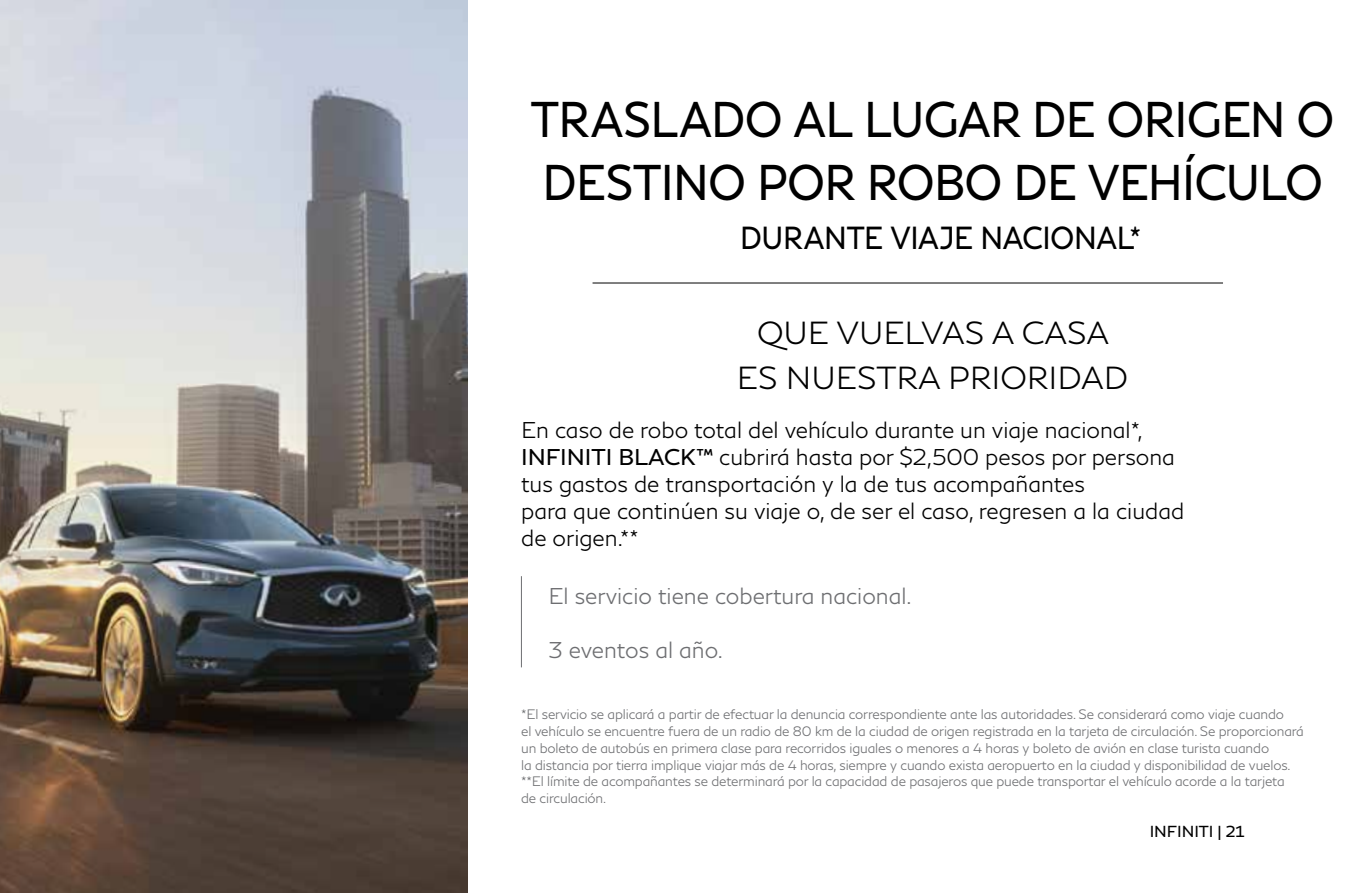
<style>
.page{position:relative;width:1372px;height:893px;background:#fff}
.page>*{position:absolute;margin:0;border:0;box-sizing:border-box;transform-origin:0 0}
.t1{font:49.5px/63px "Infiniti Brand";letter-spacing:-.01em;color:#000;scale:.9 1}
.t2{font:300 31.5px/45px "Infiniti Brand";color:#000;text-align:center}
.t3{font:31.5px "Infiniti Brand";letter-spacing:-.01em;color:#000;scale:.9 1}
.t4{font:300 22.5px/27px "Infiniti Brand";color:#000}
.t5{font:300 22.5px "Infiniti Brand";color:#6d6e71}
.t6{font:15.75px "Infiniti Brand";color:#000}
.t7{font:300 13.5px/16.9px "Infiniti Brand";letter-spacing:-.01em;color:#6d6e71}
.s1{font-weight:400}
</style>
<div class="page">
<img style="left:0;top:0;width:468px;height:893px">
<hr style="left:592px;top:283px;width:630px;height:1px;background:#000">
<hr style="left:521px;top:576px;width:1px;height:91px;background:#6d6e71">
<h1 class="t1" style="left:531px;top:86px;width:894px">TRASLADO AL LUGAR DE ORIGEN O<br>DESTINO POR ROBO DE VEHÍCULO</h1>
<h2 class="t3" style="left:740px;top:216px;width:447px">DURANTE VIAJE NACIONAL*</h2>
<h2 class="t2" style="left:737px;top:309px;width:393px">QUE VUELVAS A CASA<br>ES NUESTRA PRIORIDAD</h2>
<p class="t4" style="left:521px;top:416px;width:664px">En caso de robo total del vehículo durante un viaje nacional*, <span class="s1">INFINITI BLACK™</span> cubrirá hasta por $2,500 pesos por persona tus gastos de transportación y la de tus acompañantes<br>para que continúen su viaje o, de ser el caso, regresen a la ciudad de origen.**</p>
<h3 class="t5" style="left:548px;top:581px;width:364px">El servicio tiene cobertura nacional.</h3>
<h3 class="t5" style="left:548px;top:635px;width:176px">3 eventos al año.</h3>
<p class="t7" style="left:521px;top:705px;width:784px">*El servicio se aplicará a partir de efectuar la denuncia correspondiente ante las autoridades. Se considerará como viaje cuando<br>el vehículo se encuentre fuera de un radio de 80 km de la ciudad de origen registrada en la tarjeta de circulación. Se proporcionará un boleto de autobús en primera clase para recorridos iguales o menores a 4 horas y boleto de avión en clase turista cuando<br>la distancia por tierra implique viajar más de 4 horas, siempre y cuando exista aeropuerto en la ciudad y disponibilidad de vuelos. **El límite de acompañantes se determinará por la capacidad de pasajeros que puede transportar el vehículo acorde a la tarjeta<br>de circulación.</p>
<p class="t6" style="left:1149px;top:821px;width:96px">INFINITI | 21</p>
</div>
